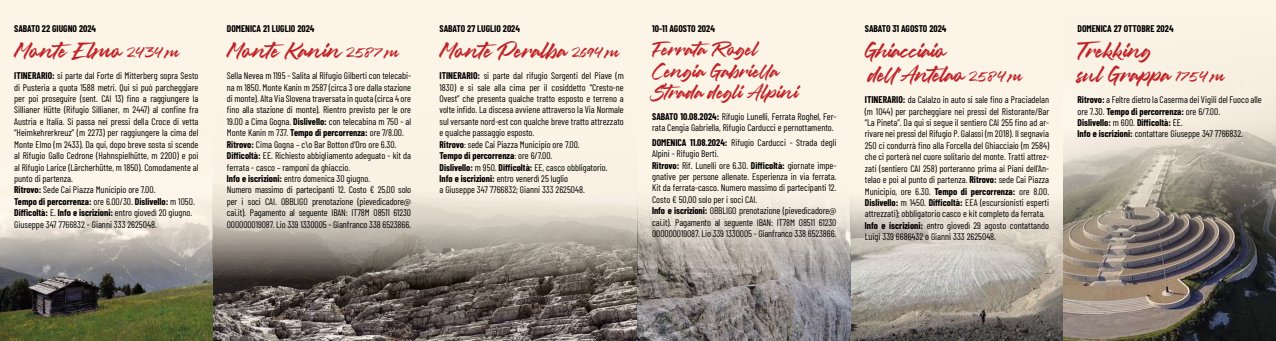
<style>
.page{position:relative;width:1276px;height:341px;background:#fff}
.page>*{position:absolute;margin:0;border:0;box-sizing:border-box;transform-origin:0 0}
.t1{font:900 20px/24px "Misty";color:#c02327}
.t2{font:900 20px/24px "Misty";letter-spacing:-.03em;color:#c02327}
.t3{font:900 18px/21.6px "Misty";color:#c02327}
.t4{font:9.5px/11.4px "Barlow Condensed";color:#000}
.t5{font:700 9.5px "Barlow Condensed";color:#000}
.s1{font-size:15px}
.s2{font-weight:700}
.s3{font-size:9px}
.s4{font-family:"Bradley Hand ITCTT";font-weight:700}
</style>
<div class="page">
<div style="left:0;top:0;width:1276px;height:340px;background:#fcf4e7"></div>
<img style="left:850px;top:198px;width:213px;height:142px">
<img style="left:1063px;top:125px;width:213px;height:215px">
<img style="left:213px;top:187px;width:425px;height:153px">
<img style="left:78px;top:196px;width:135px;height:26px">
<img style="left:638px;top:199px;width:212px;height:141px">
<img style="left:0;top:222px;width:213px;height:118px">
<p class="t5" style="left:14px;top:22px;width:84px">SABATO 22 GIUGNO 2024</p>
<h1 class="t1" style="left:14px;top:40px;width:167px">Monte Elmo <span class="s1">2434 m</span></h1>
<p class="t4" style="left:14px;top:69px;width:186px"><span class="s2">ITINERARIO:</span> si parte dal Forte di Mitterberg sopra Sesto di Pusteria a quota 1588 metri. Qui si può parcheggiare per poi proseguire (sent. CAI 13) fino a raggiungere la Sillianer Hütte (Rifugio Sillianer, m 2447) al confine fra Austria e Italia. Si passa nei pressi della Croce di vetta “Heimkehrerkreuz” (m 2273) per raggiungere la cima del Monte Elmo (m 2433). Da qui, dopo breve sosta si scende al Rifugio Gallo Cedrone (Hahnspielhütte, m 2200) e poi al Rifugio Larice (Lärcherhütte, m 1850). Comodamente al punto di partenza.<br><span class="s2">Ritrovo:</span> Sede Cai Piazza Municipio ore 7.00.<br><span class="s2">Tempo di percorrenza:</span> ore 6.00/30. <span class="s2">Dislivello:</span> m 1050.<br><span class="s2">Difficoltà:</span> E. <span class="s2">lnfo e iscrizioni:</span> entro giovedì 20 giugno.<br>Giuseppe 347 7766832 - Gianni 333 2625048.</p>
<p class="t5" style="left:227px;top:22px;width:89px">DOMENICA 21 LUGLIO 2024</p>
<h1 class="t1" style="left:227px;top:40px;width:174px">Monte Kanin <span class="s1">2587 m</span></h1>
<p class="t4" style="left:227px;top:69px;width:186px">Sella Nevea m 1195 - Salita al Rifugio Gilberti con telecabi&shy;na m 1850. Monte Kanin m 2587 (circa 3 ore dalla stazione di monte). Alta Via Slovena traversata in quota (circa 4 ore fino alla stazione di monte). Rientro previsto per le ore 19.00 a Cima Gogna. <span class="s2">Dislivello:</span> con telecabina m 750 - al Monte Kanin m 737. <span class="s2">Tempo di percorrenza:</span> ore 7/8.00.<br><span class="s2">Ritrovo:</span> Cima Gogna – c\o Bar Botton d’Oro ore 6.30.<br><span class="s2">Difficoltà:</span> EE. Richiesto abbigliamento adeguato - kit da ferrata - casco – ramponi da ghiaccio.<br><span class="s2">lnfo e iscrizioni:</span> entro domenica 30 giugno.<br>Numero massimo di partecipanti 12. Costo € 25,00 solo per i soci CAI. OBBLIGO prenotazione (pievedicadore@ cai.it). Pagamento al seguente IBAN: IT78M 08511 61230<br>000000019087. Lio 339 1330005 - Gianfranco 338 6523866.</p>
<p class="t5" style="left:439px;top:22px;width:82px">SABATO 27 LUGLIO 2024</p>
<h1 class="t1" style="left:439px;top:40px;width:182px">Monte Peralba <span class="s1">2694 m</span></h1>
<p class="t4" style="left:439px;top:69px;width:186px"><span class="s2">ITINERARIO:</span> si parte dal rifugio Sorgenti del Piave (m 1830) e si sale alla cima per il cosiddetto “Cresto-ne Ovest” che presenta qualche tratto esposto e terreno a volte infido. La discesa avviene attraverso la Via Normale sul versante nord-est con qualche breve tratto attrezzato e qualche passaggio esposto.<br><span class="s2">Ritrovo</span><span class="s3">:</span> sede Cai Piazza Municipio ore 7.00.<br><span class="s2">Tempo di percorrenza</span><span class="s3">:</span> ore 6/7.00.<br><span class="s2">Dislivello:</span> m 950. <span class="s2">Difficoltà:</span> EE, casco obbligatorio.<br><span class="s2">lnfo e iscrizioni:</span> entro venerdì 25 luglio<br>a Giuseppe 347 7766832; Gianni 333 2625048.</p>
<p class="t5" style="left:652px;top:22px;width:64px">10-11 AGOSTO 2024</p>
<h2 class="t3" style="left:652px;top:39px;width:149px">Ferrata Rogel<br>Cengia Gabriella<br>Strada degli Alpini</h2>
<p class="t4" style="left:652px;top:110px;width:186px"><span class="s2">SABATO 10.08.2024:</span> Rifugio Lunelli, Ferrata Roghel, Fer&shy;rata Cengia Gabriella, Rifugio Carducci e pernottamento.</p>
<p class="t4" style="left:652px;top:136px;width:186px"><span class="s2">DOMENICA 11.08.2024:</span> Rifugio Carducci - Strada degli Alpini - Rifugio Berti.<br><span class="s2">Ritrovo:</span> Rif. Lunelli ore 6.30. <span class="s2">Difficoltà:</span> giornate impe&shy;gnative per persone allenate. Esperienza in via ferrata.<br>Kit da ferrata-casco. Numero massimo di partecipanti 12.<br>Costo € 50,00 solo per i soci CAI.<br><span class="s2">lnfo e iscrizioni:</span> OBBLIGO prenotazione (pievedicadore@ cai.it). Pagamento al seguente IBAN: IT78M 08511 61230<br>000000019087. Lio 339 1330005 - Gianfranco 338 6523866.</p>
<p class="t5" style="left:865px;top:22px;width:83px">SABATO 31 AGOSTO 2024</p>
<h1 class="t2" style="left:865px;top:40px;width:160px">Ghiacciaio dell<span class="s4">’</span>Antelao <span class="s1">2584 m</span></h1>
<p class="t4" style="left:865px;top:93px;width:186px"><span class="s2">ITINERARIO:</span> da Calalzo in auto si sale fino a Praciadelan (m 1044) per parcheggiare nei pressi del Ristorante/Bar “La Pineta”. Da qui si segue il sentiero CAI 255 fino ad ar&shy;rivare nei pressi del Rifugio P. Galassi (m 2018). Il segnavia 250 ci condurrà fino alla Forcella del Ghiacciaio (m 2584) che ci porterà nel cuore solitario del monte. Tratti attrez&shy;zati (sentiero CAI 258) porteranno prima ai Piani dell’An&shy;telao e poi al punto di partenza. <span class="s2">Ritrovo:</span> sede Cai Piazza Municipio, ore 6.30. <span class="s2">Tempo di percorrenza:</span> ore 8.00.<br><span class="s2">Dislivello:</span> m 1450. <span class="s2">Difficoltà:</span> EEA (escursionisti esperti attrezzati); obbligatorio casco e kit completo da ferrata. <span class="s2">lnfo e iscrizioni:</span> entro giovedì 29 agosto contattando Luigi 339 6686432 o Gianni 333 2625048.</p>
<p class="t5" style="left:1077px;top:22px;width:98px">DOMENICA 27 OTTOBRE 2024</p>
<h1 class="t1" style="left:1077px;top:40px;width:149px">Trekking<br>sul Grappa <span class="s1">1754 m</span></h1>
<p class="t4" style="left:1077px;top:93px;width:186px"><span class="s2">Ritrovo:</span> a Feltre dietro la Caserma dei Vigili del Fuoco alle ore 7.30. <span class="s2">Tempo di percorrenza:</span> ore 6/7.00.<br><span class="s2">Dislivello:</span> m 600. <span class="s2">Difficoltà:</span> EE.<br><span class="s2">lnfo e iscrizioni:</span> contattare Giuseppe 347 7766832.</p>
</div>
